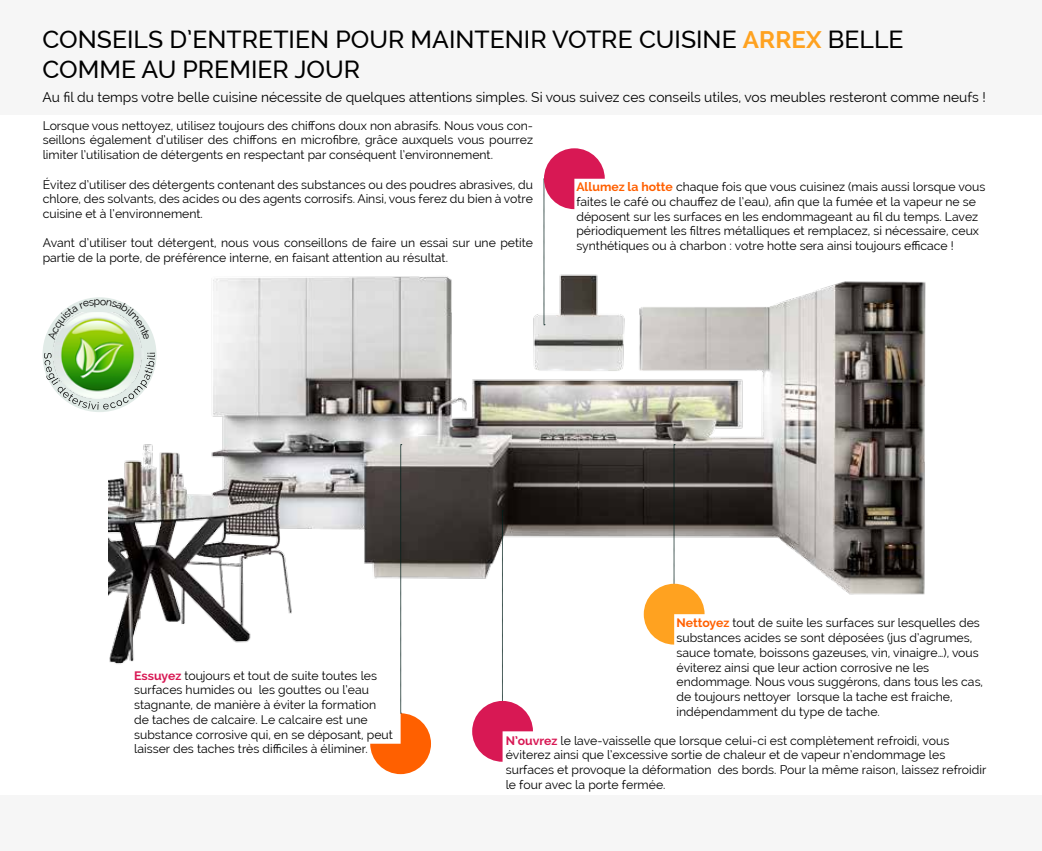
<style>
.page{position:relative;width:1042px;height:851px;background:#fff}
.page>*{position:absolute;margin:0;border:0;box-sizing:border-box;transform-origin:0 0}
.t1{font:500 24.75px/29.7px "Raleway";color:#000}
.t2{font:13.8px "Raleway";color:#000}
.t3{font:12.3px/14.7px "Raleway";color:#000}
.s1{font-weight:700;font-size:24px;color:#ffa220}
.s2{font-weight:700;color:#ff6000}
.s3{font-weight:700;color:#d81854}
</style>
<div class="page">
<div style="left:0;top:0;width:1042px;height:115px;background:#f6f6f6"></div>
<img style="left:109px;top:267px;width:817px;height:397px">
<svg style="left:544px;top:148px;width:61px;height:177px"></svg>
<svg style="left:472px;top:510px;width:61px;height:251px"></svg>
<svg style="left:370px;top:444px;width:61px;height:330px"></svg>
<svg style="left:644px;top:444px;width:60px;height:200px"></svg>
<div style="left:0;top:795px;width:1042px;height:55px;background:#f6f6f6"></div>
<div style="left:43px;top:297px;width:113px;height:115px;background:#e1ebe7;border-radius:50%"></div>
<svg style="left:44px;top:353px;width:111px;height:56px"></svg>
<img style="left:52px;top:340px;width:91px;height:58px">
<svg style="left:48px;top:299px;width:101px;height:41px"></svg>
<h1 class="t1" style="left:43px;top:24px;width:862px">CONSEILS D’ENTRETIEN POUR MAINTENIR VOTRE CUISINE <span class="s1">ARREX</span> BELLE<br>COMME AU PREMIER JOUR</h1>
<p class="t2" style="left:43px;top:89px;width:945px">Au fil du temps votre belle cuisine nécessite de quelques attentions simples. Si vous suivez ces conseils utiles, vos meubles resteront comme neufs !</p>
<p class="t3" style="left:43px;top:118px;width:492px;text-align:justify">Lorsque vous nettoyez, utilisez toujours des chiffons doux non abrasifs. Nous vous con&shy;seillons également d’utiliser des chiffons en microfibre, grâce auxquels vous pourrez limiter l’utilisation de détergents en respectant par conséquent l’environnement.</p>
<p class="t3" style="left:43px;top:177px;width:492px;text-align:justify">Évitez d’utiliser des détergents contenant des substances ou des poudres abrasives, du chlore, des solvants, des acides ou des agents corrosifs. Ainsi, vous ferez du bien à votre cuisine et à l’environnement.</p>
<p class="t3" style="left:43px;top:236px;width:492px">Avant d’utiliser tout détergent, nous vous conseillons de faire un essai sur une petite partie de la porte, de préférence interne, en faisant attention au résultat.</p>
<p class="t3" style="left:576px;top:179px;width:410px"><span class="s2">Allumez la hotte</span> chaque fois que vous cuisinez (mais aussi lorsque vous faites le café ou chauffez de l’eau), afin que la fumée et la vapeur ne se déposent sur les surfaces en les endommageant au fil du temps. Lavez périodiquement les filtres métalliques et remplacez, si nécessaire, ceux synthétiques ou à charbon : votre hotte sera ainsi toujours efficace !</p>
<p class="t3" style="left:134px;top:668px;width:260px"><span class="s3">Essuyez</span> toujours et tout de suite toutes les surfaces humides ou les gouttes ou l’eau stagnante, de manière à éviter la formation de taches de calcaire. Le calcaire est une substance corrosive qui, en se déposant, peut laisser des taches très difficiles à éliminer.</p>
<p class="t3" style="left:676px;top:615px;width:308px"><span class="s2">Nettoyez</span> tout de suite les surfaces sur lesquelles des substances acides se sont déposées (jus d’agrumes, sauce tomate, boissons gazeuses, vin, vinaigre…), vous éviterez ainsi que leur action corrosive ne les endommage. Nous vous suggérons, dans tous les cas, de toujours nettoyer lorsque la tache est fraiche, indépendamment du type de tache.</p>
<p class="t3" style="left:506px;top:732px;width:482px"><span class="s3">N’ouvrez</span> le lave-vaisselle que lorsque celui-ci est complètement refroidi, vous éviterez ainsi que l’excessive sortie de chaleur et de vapeur n’endommage les surfaces et provoque la déformation des bords. Pour la même raison, laissez refroidir le four avec la porte fermée.</p>
</div>
